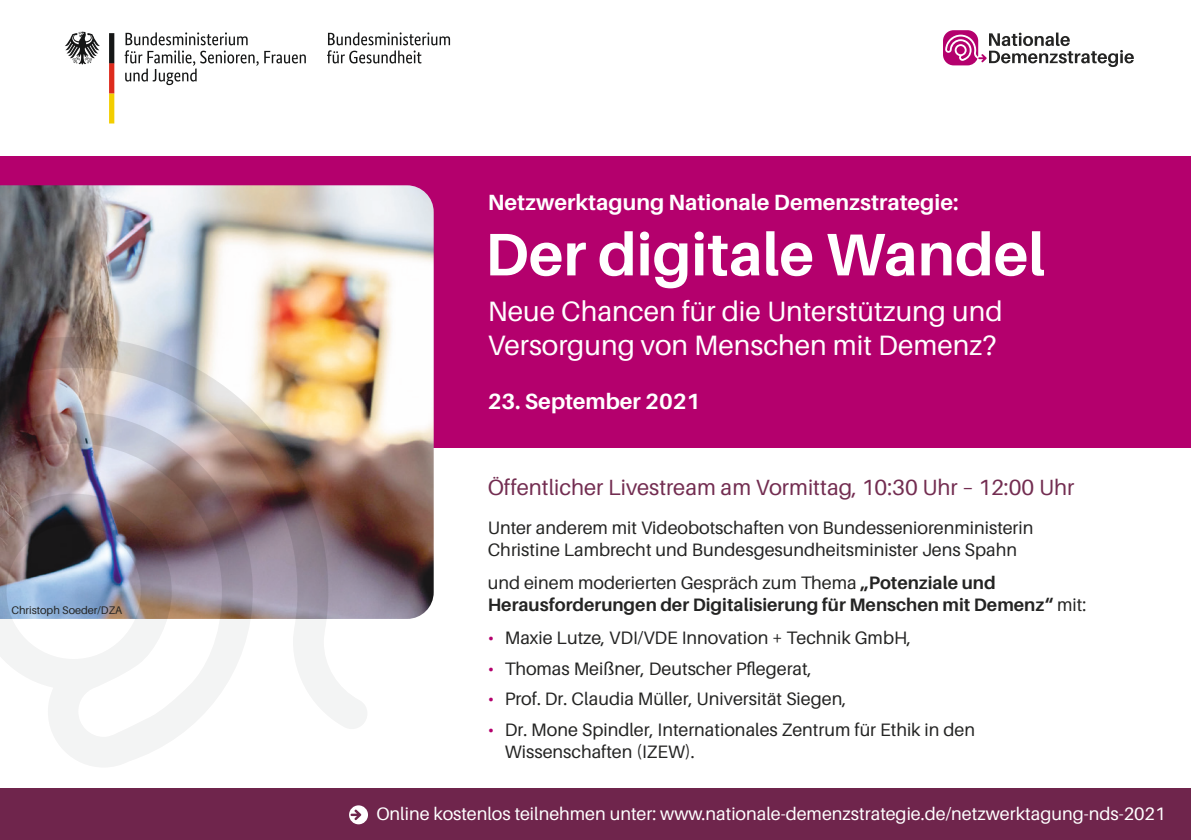
<style>
.page{position:relative;width:1191px;height:840px;background:#fff}
.page>*{position:absolute;margin:0;border:0;box-sizing:border-box;transform-origin:0 0}
.t1{font:700 60px "Aileron";color:#fff}
.t2{font:28px/34px "Aileron";color:#fff}
.t3{font:700 22px "Aileron";color:#fff}
.t4{font:22px "Aileron";color:#732d51}
.t5{font:18px/22px "Aileron";color:#242423}
.t6{font:700 18px/22px "Aileron";color:#242423}
.t7{font:18px "Aileron";color:#fff}
.t8{font:11px "Aileron";color:#242423}
.s1{font-weight:400}
.s2{color:#b4006d}
</style>
<div class="page">
<svg style="left:0;top:618px;width:367px;height:149px"></svg>
<div style="left:0;top:156px;width:1191px;height:291px;background:#b4006d"></div>
<div style="left:0;top:788px;width:1191px;height:51px;background:#6f254c"></div>
<svg style="left:349px;top:804px;width:19px;height:19px"></svg>
<svg style="left:350px;top:809px;width:11px;height:10px"></svg>
<svg style="left:943px;top:30px;width:190px;height:37px"></svg>
<img style="left:0;top:185px;width:434px;height:433px">
<svg style="left:125px;top:32px;width:325px;height:53px"></svg>
<svg style="left:65px;top:32px;width:35px;height:32px"></svg>
<svg style="left:109px;top:33px;width:5px;height:90px"></svg>
<img style="left:0;top:336px;width:360px;height:282px">
<p class="t8" style="left:11px;top:603px;width:112px">Christoph Soeder/DZA</p>
<p class="t3" style="left:488px;top:189px;width:472px">Netzwerktagung Nationale Demenzstrategie:</p>
<h1 class="t1" style="left:485px;top:221px;width:562px">Der digitale Wandel</h1>
<h2 class="t2" style="left:488px;top:294px;width:516px">Neue Chancen für die Unterstützung und<br>Versorgung von Menschen mit Demenz?</h2>
<p class="t3" style="left:488px;top:389px;width:214px">23. September 2021</p>
<p class="t4" style="left:488px;top:475px;width:588px">Öffentlicher Livestream am Vormittag, 10:30 Uhr – 12:00 Uhr</p>
<p class="t5" style="left:488px;top:517px;width:547px">Unter anderem mit Videobotschaften von Bundesseniorenministerin<br>Christine Lambrecht und Bundesgesundheitsminister Jens Spahn</p>
<p class="t6" style="left:488px;top:571px;width:600px"><span class="s1">und einem moderierten Gespräch zum Thema</span> „Potenziale und<br>Herausforderungen der Digitalisierung für Menschen mit Demenz“ <span class="s1">mit:</span></p>
<p class="t5" style="left:488px;top:627px;width:425px"><span class="s2">•</span> Maxie Lutze, VDI/VDE Innovation + Technik GmbH,</p>
<p class="t5" style="left:488px;top:657px;width:325px"><span class="s2">•</span> Thomas Meißner, Deutscher Pflegerat,</p>
<p class="t5" style="left:488px;top:688px;width:360px"><span class="s2">•</span> Prof. Dr. Claudia Müller, Universität Siegen,</p>
<p class="t5" style="left:505px;top:718px;width:472px;text-indent:-17px"><span class="s2">•</span> Dr. Mone Spindler, Internationales Zentrum für Ethik in den<br>Wissenschaften (IZEW).</p>
<p class="t7" style="left:376px;top:803px;width:790px">Online kostenlos teilnehmen unter: www.nationale-demenzstrategie.de/netzwerktagung-nds-2021</p>
</div>
